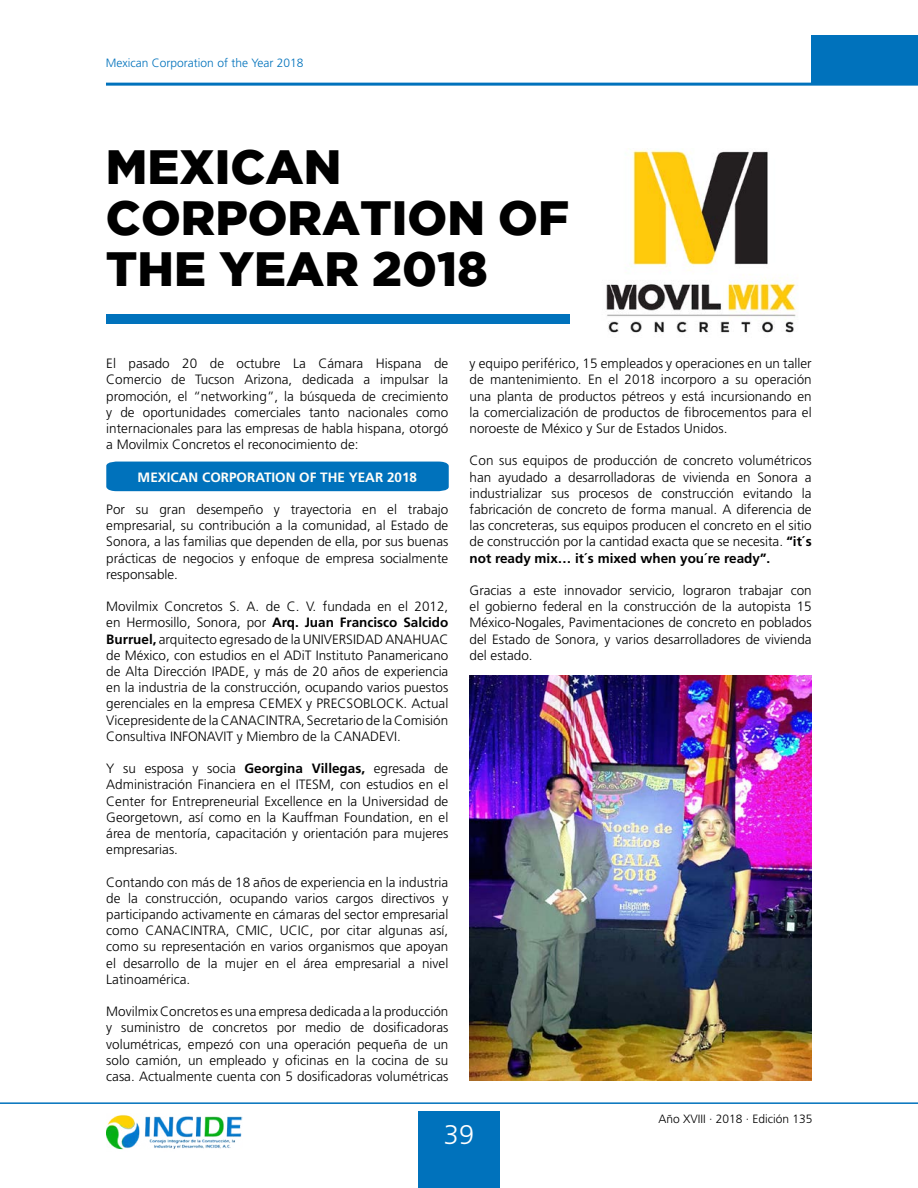
<style>
.page{position:relative;width:918px;height:1188px;background:#fff}
.page>*{position:absolute;margin:0;border:0;box-sizing:border-box;transform-origin:0 0}
.t1{font:900 48px/51px "Gotham";color:#000}
.t2{font:300 27px "Frutiger LT Std";color:#fff}
.t3{font:300 13.5px/16.2px "Frutiger LT Std";color:#000;text-align:justify}
.t4{font:700 13.5px "Frutiger LT Std";color:#fffef9}
.t5{font:300 12px "Frutiger LT Std";color:#0072bc}
.t6{font:300 12px "Frutiger LT Std";color:#000}
.s1{font-weight:700}
</style>
<div class="page">
<div style="left:106px;top:462px;width:343px;height:29px;background:#0072bc"></div>
<hr style="left:0;top:1102px;width:918px;height:2px;background:#0072bc">
<div style="left:418px;top:1112px;width:82px;height:76px;background:#0072bc"></div>
<div style="left:811px;top:35px;width:107px;height:48px;background:#0072bc"></div>
<hr style="left:106px;top:83px;width:812px;height:3px;background:#0072bc">
<img style="left:107px;top:1115px;width:136px;height:35px">
<div style="left:106px;top:315px;width:463px;height:9px;background:#0072bc"></div>
<img style="left:606px;top:150px;width:190px;height:183px">
<img style="left:470px;top:675px;width:342px;height:406px">
<p class="t5" style="left:106px;top:56px;width:199px">Mexican Corporation of the Year 2018</p>
<h1 class="t1" style="left:106px;top:140px;width:465px">MEXICAN<br>CORPORATION OF<br>THE YEAR 2018</h1>
<p class="t3" style="left:106px;top:356px;width:344px">El pasado 20 de octubre La Cámara Hispana de Comercio de Tucson Arizona, dedicada a impulsar la promoción, el “networking”, la búsqueda de crecimiento y de oportunidades comerciales tanto nacionales como internacionales para las empresas de habla hispana, otorgó a Movilmix Concretos el reconocimiento de:</p>
<p class="t4" style="left:138px;top:469px;width:281px">MEXICAN CORPORATION OF THE YEAR 2018</p>
<p class="t3" style="left:106px;top:501px;width:344px">Por su gran desempeño y trayectoria en el trabajo empresarial, su contribución a la comunidad, al Estado de Sonora, a las familias que dependen de ella, por sus buenas prácticas de negocios y enfoque de empresa socialmente responsable.</p>
<p class="t3" style="left:106px;top:599px;width:344px">Movilmix Concretos S. A. de C. V. fundada en el 2012, en Hermosillo, Sonora, por <span class="s1">Arq. Juan Francisco Salcido Burruel,</span> arquitecto egresado de la UNIVERSIDAD ANAHUAC de México, con estudios en el ADiT Instituto Panamericano de Alta Dirección IPADE, y más de 20 años de experiencia en la industria de la construcción, ocupando varios puestos gerenciales en la empresa CEMEX y PRECSOBLOCK. Actual Vicepresidente de la CANACINTRA, Secretario de la Comisión Consultiva INFONAVIT y Miembro de la CANADEVI.</p>
<p class="t3" style="left:106px;top:761px;width:344px">Y su esposa y socia <span class="s1">Georgina Villegas,</span> egresada de Administración Financiera en el ITESM, con estudios en el Center for Entrepreneurial Excellence en la Universidad de Georgetown, así como en la Kauffman Foundation, en el área de mentoría, capacitación y orientación para mujeres empresarias.</p>
<p class="t3" style="left:106px;top:874px;width:344px">Contando con más de 18 años de experiencia en la industria de la construcción, ocupando varios cargos directivos y participando activamente en cámaras del sector empresarial como CANACINTRA, CMIC, UCIC, por citar algunas así, como su representación en varios organismos que apoyan el desarrollo de la mujer en el área empresarial a nivel Latinoamérica.</p>
<p class="t3" style="left:106px;top:1004px;width:344px">Movilmix Concretos es una empresa dedicada a la producción y suministro de concretos por medio de dosificadoras volumétricas, empezó con una operación pequeña de un solo camión, un empleado y oficinas en la cocina de su casa. Actualmente cuenta con 5 dosificadoras volumétricas</p>
<p class="t3" style="left:470px;top:356px;width:344px">y equipo periférico, 15 empleados y operaciones en un taller de mantenimiento. En el 2018 incorporo a su operación una planta de productos pétreos y está incursionando en la comercialización de productos de fibrocementos para el noroeste de México y Sur de Estados Unidos.</p>
<p class="t3" style="left:470px;top:453px;width:344px">Con sus equipos de producción de concreto volumétricos han ayudado a desarrolladoras de vivienda en Sonora a industrializar sus procesos de construcción evitando la fabricación de concreto de forma manual. A diferencia de las concreteras, sus equipos producen el concreto en el sitio de construcción por la cantidad exacta que se necesita. <span class="s1">“it´s not ready mix… it´s mixed when you´re ready”.</span></p>
<p class="t3" style="left:470px;top:582px;width:344px">Gracias a este innovador servicio, lograron trabajar con el gobierno federal en la construcción de la autopista 15<br>México-Nogales, Pavimentaciones de concreto en poblados del Estado de Sonora, y varios desarrolladores de vivienda del estado.</p>
<h2 class="t2" style="left:444px;top:1119px;width:32px">39</h2>
<p class="t6" style="left:658px;top:1112px;width:156px">Año XVIII · 2018 · Edición 135</p>
</div>
